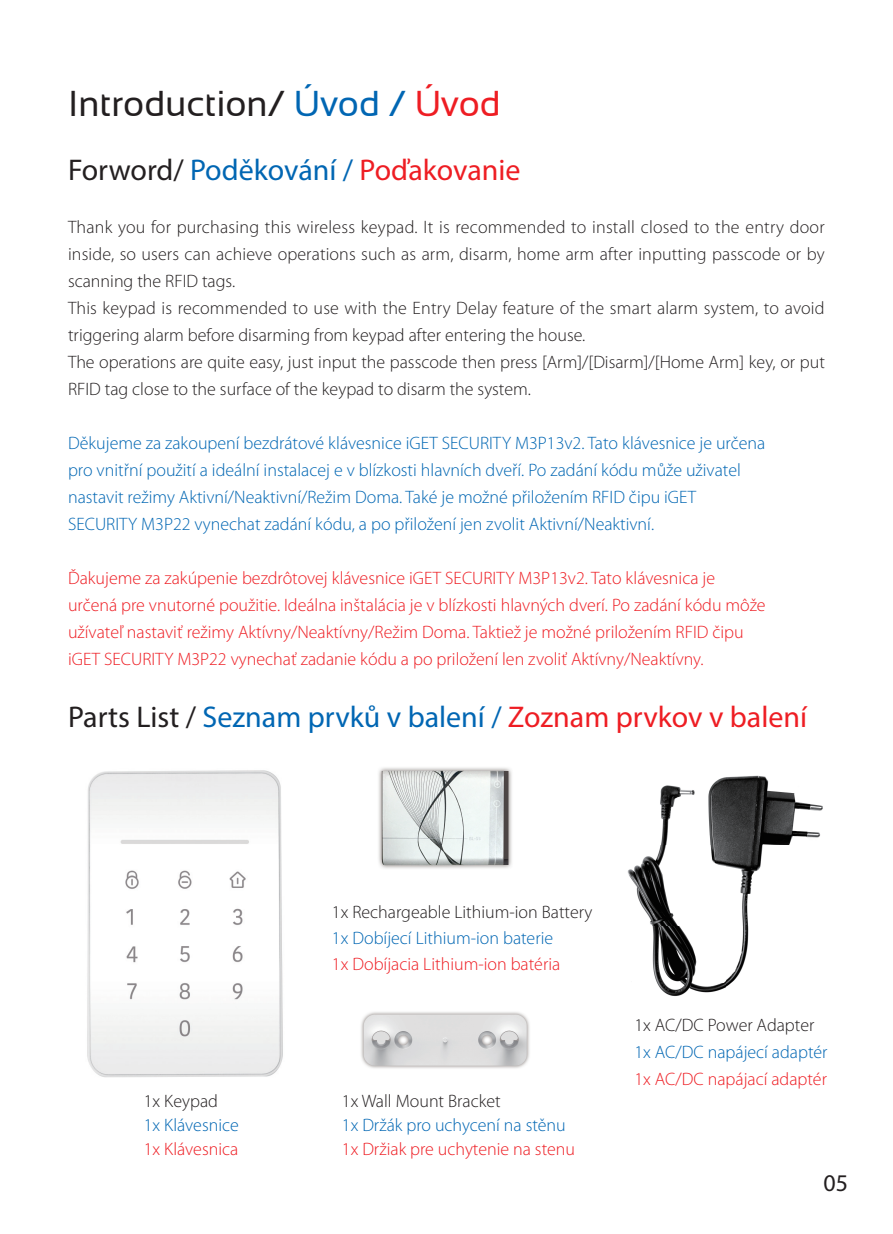
<style>
.page{position:relative;width:893px;height:1234px;background:#fff}
.page>*{position:absolute;margin:0;border:0;box-sizing:border-box;transform-origin:0 0}
.t1{font:36px "Sansation";color:#231f20}
.t2{font:30px "Myriad Pro";color:#0166b3}
.t3{font:24px "Myriad Pro";color:#231f20}
.t4{font:300 18px/27px "Myriad Pro";color:#231f20}
.t5{font:300 18px/27px "Myriad Pro";color:#ee1d23}
.t6{font:300 18px/27px "Myriad Pro";color:#0166b3}
.s1{color:#0166b3}
.s2{color:#ee1d23}
.s3{color:#231f20}
</style>
<div class="page">
<img style="left:378px;top:767px;width:134px;height:102px">
<img style="left:361px;top:1012px;width:169px;height:57px">
<img style="left:627px;top:775px;width:196px;height:221px">
<img style="left:87px;top:770px;width:196px;height:308px">
<h1 class="t1" style="left:68px;top:83px;width:434px">Introduction/ <span class="s1">Úvod /</span> <span class="s2">Úvod</span></h1>
<h2 class="t2" style="left:68px;top:151px;width:454px"><span class="s3">Forword/</span> Poděkování / <span class="s2">Poďakovanie</span></h2>
<p class="t4" style="left:68px;top:214px;width:758px">Thank you for purchasing this wireless keypad. It is recommended to install closed to the entry door inside, so users can achieve operations such as arm, disarm, home arm after inputting passcode or by scanning the RFID tags.<br>This keypad is recommended to use with the Entry Delay feature of the smart alarm system, to avoid triggering alarm before disarming from keypad after entering the house.<br>The operations are quite easy, just input the passcode then press [Arm]/[Disarm]/[Home Arm] key, or put RFID tag close to the surface of the keypad to disarm the system.</p>
<p class="t6" style="left:68px;top:430px;width:699px">Děkujeme za zakoupení bezdrátové klávesnice iGET SECURITY M3P13v2. Tato klávesnice je určena pro vnitřní použití a ideální instalacej e v blízkosti hlavních dveří. Po zadání kódu může uživatel nastavit režimy Aktivní/Neaktivní/Režim Doma. Také je možné přiložením RFID čipu iGET SECURITY M3P22 vynechat zadání kódu, a po přiložení jen zvolit Aktivní/Neaktivní.</p>
<p class="t5" style="left:68px;top:565px;width:699px">Ďakujeme za zakúpenie bezdrôtovej klávesnice iGET SECURITY M3P13v2. Tato klávesnica je určená pre vnutorné použitie. Ideálna inštalácia je v blízkosti hlavných dverí. Po zadání kódu môže užívateľ nastaviť režimy Aktívny/Neaktívny/Režim Doma. Taktiež je možné priložením RFID čipu iGET SECURITY M3P22 vynechať zadanie kódu a po priložení len zvoliť Aktívny/Neaktívny.</p>
<h2 class="t2" style="left:68px;top:698px;width:741px"><span class="s3">Parts List /</span> Seznam prvků v balení / <span class="s2">Zoznam prvkov v balení</span></h2>
<p class="t4" style="left:144px;top:1087px;width:76px">1x Keypad</p>
<p class="t6" style="left:144px;top:1111px;width:97px">1x Klávesnice</p>
<p class="t5" style="left:144px;top:1135px;width:96px">1x Klávesnica</p>
<p class="t4" style="left:332px;top:898px;width:262px">1x Rechargeable Lithium-ion Battery</p>
<p class="t6" style="left:332px;top:924px;width:223px">1x Dobíjecí Lithium-ion baterie</p>
<p class="t5" style="left:332px;top:950px;width:230px">1x Dobíjacia Lithium-ion batéria</p>
<p class="t4" style="left:342px;top:1087px;width:160px">1x Wall Mount Bracket</p>
<p class="t6" style="left:342px;top:1111px;width:225px">1x Držák pro uchycení na stěnu</p>
<p class="t5" style="left:342px;top:1135px;width:235px">1x Držiak pre uchytenie na stenu</p>
<p class="t4" style="left:634px;top:1011px;width:181px">1x AC/DC Power Adapter</p>
<p class="t6" style="left:634px;top:1038px;width:195px">1x AC/DC napájecí adaptér</p>
<p class="t5" style="left:634px;top:1065px;width:194px">1x AC/DC napájací adaptér</p>
<h3 class="t3" style="left:823px;top:1167px;width:26px">05</h3>
</div>
